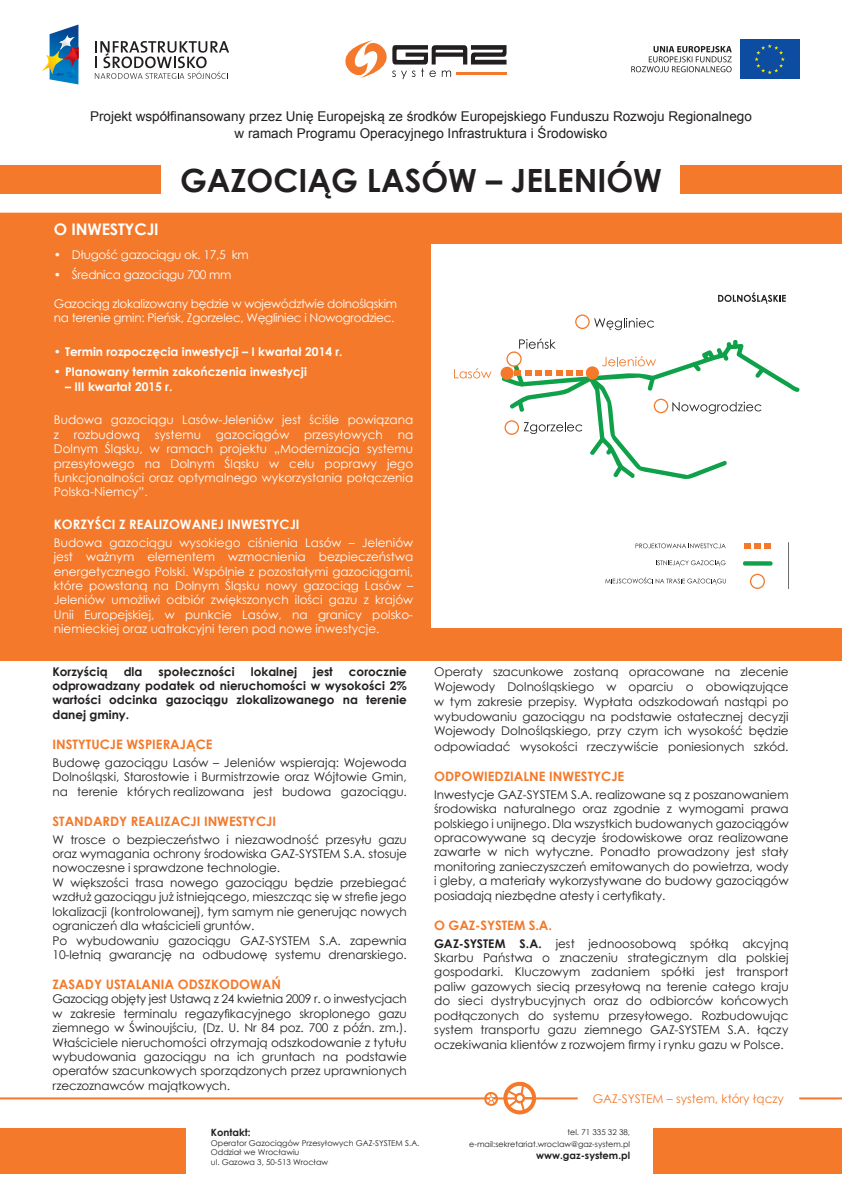
<style>
.page{position:relative;width:842px;height:1191px;background:#fff}
.page>*{position:absolute;margin:0;border:0;box-sizing:border-box;transform-origin:0 0}
.t1{font:700 32px "Century Gothic";color:#231f20}
.t2{font:700 16px "Century Gothic";letter-spacing:-.01em;color:#fff}
.t3{font:13.5px/16.2px "Arial";color:#231f20;text-align:center}
.t4{font:700 13px "Century Gothic";color:#f4792a}
.t5{font:700 13px "Century Gothic";color:#fff}
.t6{font:12px/14.4px "Century Gothic";letter-spacing:-.005em;color:#231f20;text-align:justify}
.t7{font:12px/14.4px "Century Gothic";letter-spacing:-.025em;color:#fff;text-align:justify}
.t8{font:700 12px/14.4px "Century Gothic";color:#231f20;text-align:justify}
.t9{font:700 12px "Century Gothic";color:#fff}
.t10{font:12px "Century Gothic";color:#f4792a}
.t11{font:700 10px "Century Gothic";color:#231f20}
.t12{font:8px/9.6px "Century Gothic";color:#231f20}
.s1{font-weight:700}
</style>
<div class="page">
<svg style="left:631px;top:46px;width:101px;height:26px"></svg>
<div style="left:740px;top:39px;width:60px;height:40px;background:#0d4da1"></div>
<svg style="left:754px;top:44px;width:31px;height:30px"></svg>
<svg style="left:345px;top:40px;width:161px;height:40px"></svg>
<hr style="left:456px;top:72px;width:50px;height:3px;background:#f4792a">
<svg style="left:95px;top:41px;width:134px;height:38px"></svg>
<svg style="left:42px;top:25px;width:36px;height:59px"></svg>
<div style="left:0;top:213px;width:842px;height:447px;background:#f4792a"></div>
<div style="left:432px;top:244px;width:410px;height:383px;background:#fff"></div>
<div style="left:0;top:165px;width:161px;height:28px;background:#f4792a"></div>
<div style="left:681px;top:165px;width:161px;height:28px;background:#f4792a"></div>
<hr style="left:0;top:1097px;width:578px;height:2px;background:#f4792a">
<hr style="left:799px;top:1097px;width:43px;height:2px;background:#f4792a">
<svg style="left:483px;top:1081px;width:57px;height:34px"></svg>
<svg style="left:454px;top:368px;width:37px;height:10px"></svg>
<svg style="left:501px;top:314px;width:299px;height:165px"></svg>
<svg style="left:718px;top:292px;width:68px;height:12px"></svg>
<div style="left:750px;top:574px;width:15px;height:15px;border:1px solid #f4792a;border-radius:50%"></div>
<svg style="left:743px;top:561px;width:30px;height:4px"></svg>
<svg style="left:656px;top:560px;width:69px;height:6px"></svg>
<hr style="left:788px;top:542px;width:1px;height:47px;background:#6c6d70">
<svg style="left:744px;top:543px;width:27px;height:5px"></svg>
<svg style="left:636px;top:543px;width:90px;height:5px"></svg>
<svg style="left:605px;top:577px;width:121px;height:7px"></svg>
<div style="left:0;top:1128px;width:185px;height:46px;background:#f4792a"></div>
<div style="left:653px;top:1128px;width:189px;height:46px;background:#f4792a"></div>
<p class="t3" style="left:90px;top:109px;width:663px">Projekt współfinansowany przez Unię Europejską ze środków Europejskiego Funduszu Rozwoju Regionalnego w ramach Programu Operacyjnego Infrastruktura i Środowisko</p>
<h1 class="t1" style="left:180px;top:156px;width:49px">GAZOCIĄ</h1>
<h1 class="t1" style="left:331px;top:156px;width:197px">G LASÓW – JELENI</h1>
<h1 class="t1" style="left:606px;top:156px;width:56px">ÓW</h1>
<h2 class="t2" style="left:54px;top:217px;width:104px">O inwestycji</h2>
<p class="t7" style="left:54px;top:247px;width:196px">• Długość gazociągu ok. 17,5 km</p>
<p class="t7" style="left:54px;top:267px;width:179px">• Średnica gazociągu 700 mm</p>
<p class="t7" style="left:54px;top:296px;width:345px">Gazociąg zlokalizowany będzie w województwie dolnośląskim na terenie gmin: Pieńsk, Zgorzelec, Węgliniec i Nowogrodziec.</p>
<p class="t9" style="left:54px;top:343px;width:290px">• Termin rozpoczęcia inwestycji – I kwartał 2014 r.</p>
<p class="t9" style="left:54px;top:363px;width:255px">• Planowany termin zakończenia inwestycji</p>
<p class="t9" style="left:65px;top:377px;width:109px">– III kwartał 2015 r.</p>
<p class="t7" style="left:54px;top:413px;width:361px">Budowa gazociągu Lasów-Jeleniów jest ściśle powiązana z rozbudową systemu gazociągów przesyłowych na Dolnym Śląsku, w ramach projektu „Modernizacja systemu przesyłowego na Dolnym Śląsku w celu poprawy jego funkcjonalności oraz optymalnego wykorzystania połączenia Polska-Niemcy”.</p>
<p class="t5" style="left:54px;top:514px;width:247px">Korzyści z realizowanej inwestycji</p>
<p class="t7" style="left:54px;top:535px;width:361px">Budowa gazociągu wysokiego ciśnienia Lasów – Jeleniów jest ważnym elementem wzmocnienia bezpieczeństwa energetycznego Polski. Wspólnie z pozostałymi gazociągami, które powstaną na Dolnym Śląsku nowy gazociąg Lasów – Jeleniów umożliwi odbiór zwiększonych ilości gazu z krajów Unii Europejskiej, w punkcie Lasów, na granicy polsko&shy;niemieckiej oraz uatrakcyjni teren pod nowe inwestycje.</p>
<p class="t8" style="left:52px;top:663px;width:57px">Korzyścią</p>
<p class="t8" style="left:124px;top:663px;width:20px">dla</p>
<p class="t8" style="left:158px;top:663px;width:78px">społeczności</p>
<p class="t8" style="left:251px;top:663px;width:48px">lokalnej</p>
<p class="t8" style="left:313px;top:663px;width:21px">jest</p>
<p class="t8" style="left:52px;top:663px;width:356px;text-indent:296px">corocznie odprowadzany podatek od nieruchomości w wysokości 2% wartości odcinka gazociągu zlokalizowanego na terenie danej gminy.</p>
<p class="t4" style="left:52px;top:734px;width:162px">Instytucje wspierające</p>
<p class="t6" style="left:52px;top:755px;width:356px">Budowę gazociągu Lasów – Jeleniów wspierają: Wojewoda Dolnośląski, Starostowie i Burmistrzowie oraz Wójtowie Gmin, na terenie których realizowana jest budowa gazociągu.</p>
<p class="t4" style="left:52px;top:811px;width:225px">Standardy realizacji inwestycji</p>
<p class="t6" style="left:52px;top:832px;width:356px;text-align:left">W trosce o bezpieczeństwo i niezawodność przesyłu gazu oraz wymagania ochrony środowiska GAZ-SYSTEM S.A. stosuje nowoczesne i sprawdzone technologie.<br>W większości trasa nowego gazociągu będzie przebiegać wzdłuż gazociągu już istniejącego, mieszcząc się w strefie jego lokalizacji (kontrolowanej), tym samym nie generując nowych ograniczeń dla właścicieli gruntów.<br>Po wybudowaniu gazociągu GAZ-SYSTEM S.A. zapewnia 10-letnią gwarancję na odbudowę systemu drenarskiego.</p>
<p class="t4" style="left:52px;top:974px;width:230px">Zasady ustalania odszkodowań</p>
<p class="t6" style="left:52px;top:991px;width:356px">Gazociąg objęty jest Ustawą z 24 kwietnia 2009 r. o inwestycjach w zakresie terminalu regazyfikacyjnego skroplonego gazu ziemnego w Świnoujściu, (Dz. U. Nr 84 poz. 700 z późn. zm.).<br>Właściciele nieruchomości otrzymają odszkodowanie z tytułu wybudowania gazociągu na ich gruntach na podstawie operatów szacunkowych sporządzonych przez uprawnionych rzeczoznawców majątkowych.</p>
<p class="t11" style="left:211px;top:1124px;width:41px">Kontakt:</p>
<p class="t12" style="left:211px;top:1137px;width:210px">Operator Gazociągów Przesyłowych GAZ-SYSTEM S.A.<br>Oddział we Wrocławiu<br>ul. Gazowa 3, 50-513 Wrocław</p>
<p class="t6" style="left:434px;top:664px;width:356px">Operaty szacunkowe zostaną opracowane na zlecenie<br>Wojewody Dolnośląskiego w oparciu o obowiązujące</p>
<p class="t6" style="left:434px;top:694px;width:356px">w tym zakresie przepisy. Wypłata odszkodowań nastąpi po wybudowaniu gazociągu na podstawie ostatecznej decyzji Wojewody Dolnośląskiego, przy czym ich wysokość będzie</p>
<p class="t6" style="left:434px;top:739px;width:356px">odpowiadać wysokości rzeczywiście poniesionych szkód.</p>
<p class="t4" style="left:434px;top:766px;width:192px">Odpowiedzialne inwestycje</p>
<p class="t6" style="left:434px;top:787px;width:356px">Inwestycje GAZ-SYSTEM S.A. realizowane są z poszanowaniem środowiska naturalnego oraz zgodnie z wymogami prawa polskiego i unijnego. Dla wszystkich budowanych gazociągów opracowywane są decyzje środowiskowe oraz realizowane zawarte w nich wytyczne. Ponadto prowadzony jest stały monitoring zanieczyszczeń emitowanych do powietrza, wody i gleby, a materiały wykorzystywane do budowy gazociągów posiadają niezbędne atesty i certyfikaty.</p>
<p class="t4" style="left:434px;top:915px;width:119px">O GAZ-SYSTEM S.A.</p>
<p class="t8" style="left:434px;top:935px;width:37px">GAZ-SYSTE</p>
<p class="t6" style="left:434px;top:936px;width:356px;text-indent:61px"><span class="s1">M S.A.</span> jest jednoosobową spółką akcyjną Skarbu Państwa o znaczeniu strategicznym dla polskiej gospodarki. Kluczowym zadaniem spółki jest transport paliw gazowych siecią przesyłową na terenie całego kraju do sieci dystrybucyjnych oraz do odbiorców końcowych podłączonych do systemu przesyłowego. Rozbudowując system transportu gazu ziemnego GAZ-SYSTEM S.A. łączy oczekiwania klientów z rozwojem firmy i rynku gazu w Polsce.</p>
<p class="t10" style="left:593px;top:1090px;width:193px">GAZ-SYSTEM – system, który łączy</p>
<p class="t12" style="left:469px;top:1125px;width:162px;line-height:12px;text-align:right">tel. 71 335 32 38, e-mail:sekretariat.wroclaw@gaz-system.pl</p>
<p class="t11" style="left:536px;top:1147px;width:95px">www.gaz-system.pl</p>
</div>
